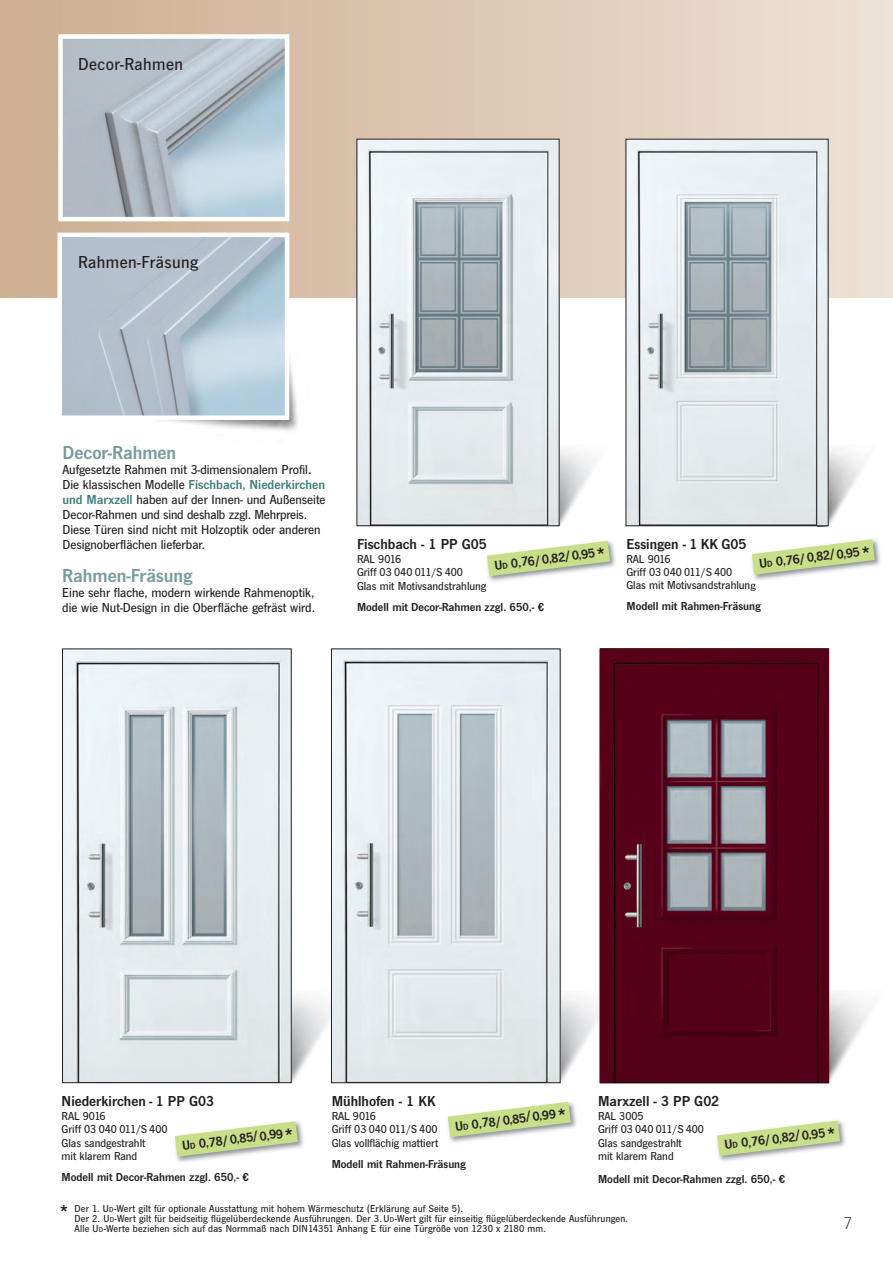
<style>
.page{position:relative;width:893px;height:1263px;background:#fff}
.page>*{position:absolute;margin:0;border:0;box-sizing:border-box;transform-origin:0 0}
.t1{font:500 24px "News Got T";color:#231f20}
.t2{font:19.5px "News Got T Dem";color:#789b9e}
.t3{font:500 18px "News Got T";letter-spacing:.025em;color:#231f20}
.t4{font:300 18px "News Got T";color:#231f20}
.t5{font:15px "News Got T Dem";color:#231f20}
.t6{font:500 13.5px/15px "News Got T";color:#231f20}
.t7{font:13.5px "News Got T Dem";color:#231f20}
.t8{font:13.5px "News Got T Dem";color:#457e7f}
.t9{font:500 12px/13.5px "News Got T";color:#231f20}
.t10{font:12px "News Got T Dem";color:#231f20}
.t11{font:500 10.5px/10.2px "News Got T";letter-spacing:.015em;color:#231f20}
.s1{font-family:"News Got T Dem";font-weight:400}
.s2{font-family:"News Got T";font-weight:500;color:#231f20}
.s3{font-family:"News Got T Dem";font-weight:400;color:#457e7f}
.s4{font-size:9px}
.s5{font-family:"News Got T";font-weight:500;font-size:24px}
.s6{font-size:7.5px}
</style>
<div class="page">
<div style="left:0;top:0;width:893px;height:297px;background:linear-gradient(to right,#ceae91,#ece0d3)"></div>
<img style="left:160px;top:359px;width:138px;height:72px">
<img style="left:62px;top:238px;width:222px;height:177px">
<div style="left:57px;top:233px;width:232px;height:187px;border:4px solid #fff"></div>
<img style="left:63px;top:39px;width:221px;height:177px">
<div style="left:58px;top:34px;width:231px;height:187px;border:4px solid #fff"></div>
<img style="left:829px;top:990px;width:40px;height:93px">
<img style="left:561px;top:991px;width:39px;height:92px">
<img style="left:292px;top:990px;width:39px;height:93px">
<img style="left:333px;top:650px;width:226px;height:431px">
<div style="left:331px;top:648px;width:230px;height:435px;border:1px solid #231f20"></div>
<img style="left:64px;top:650px;width:226px;height:431px">
<div style="left:62px;top:648px;width:230px;height:435px;border:1px solid #231f20"></div>
<img style="left:600px;top:649px;width:228px;height:433px">
<img style="left:828px;top:444px;width:36px;height:82px">
<img style="left:559px;top:445px;width:35px;height:81px">
<img style="left:359px;top:141px;width:198px;height:383px">
<img style="left:628px;top:141px;width:198px;height:383px">
<img style="left:484px;top:540px;width:132px;height:47px">
<svg style="left:487px;top:541px;width:123px;height:35px"></svg>
<img style="left:749px;top:540px;width:132px;height:47px">
<svg style="left:752px;top:539px;width:123px;height:36px"></svg>
<img style="left:174px;top:1122px;width:130px;height:40px">
<svg style="left:175px;top:1121px;width:123px;height:35px"></svg>
<img style="left:447px;top:1101px;width:130px;height:42px">
<svg style="left:448px;top:1102px;width:123px;height:35px"></svg>
<img style="left:716px;top:1120px;width:130px;height:41px">
<svg style="left:717px;top:1121px;width:123px;height:35px"></svg>
<h3 class="t3" style="left:78px;top:53px;width:106px">Decor-Rahmen</h3>
<h3 class="t3" style="left:78px;top:252px;width:121px">Rahmen-Fräsung</h3>
<h2 class="t2" style="left:62px;top:441px;width:115px">Decor-Rahmen</h2>
<p class="t6" style="left:62px;top:462px;width:250px">Aufgesetzte Rahmen mit 3-dimensionalem Profil<span class="s1">.</span></p>
<p class="t8" style="left:62px;top:476px;width:264px"><span class="s2">Die klassischen Modelle</span> Fischbach, Niederkirchen</p>
<p class="t6" style="left:62px;top:492px;width:265px"><span class="s3">und Marxzell</span> haben auf der Innen- und Außenseite Decor-Rahmen und sind deshalb zzgl. Mehrpreis.<br>Diese Türen sind nicht mit Holzoptik oder anderen Designoberflächen lieferbar.</p>
<h2 class="t2" style="left:62px;top:563px;width:132px">Rahmen-Fräsung</h2>
<p class="t6" style="left:62px;top:584px;width:254px">Eine sehr flache, modern wirkende Rahmenoptik, die wie Nut-Design in die Oberfläche gefräst wird.</p>
<h3 class="t5" style="left:626px;top:535px;width:122px">Essingen - 1 KK G05</h3>
<p class="t9" style="left:626px;top:552px;width:131px">RAL 9016<br>Griff 03 040 011/S 400<br>Glas mit Motivsandstrahlung</p>
<p class="t10" style="left:626px;top:599px;width:136px">Modell mit Rahmen-Fräsung</p>
<h3 class="t5" style="left:357px;top:535px;width:131px">Fischbach - 1 PP G05</h3>
<p class="t9" style="left:357px;top:552px;width:131px">RAL 9016<br>Griff 03 040 011/S 400<br>Glas mit Motivsandstrahlung</p>
<p class="t10" style="left:357px;top:599px;width:189px">Modell mit Decor-Rahmen zzgl. 650,- €</p>
<p class="t7" style="left:494px;top:557px;width:113px;rotate:-7deg">U<span class="s4">D</span> 0,76/0,82/0,95<span class="s5">*</span></p>
<p class="t7" style="left:758px;top:556px;width:113px;rotate:-7deg">U<span class="s4">D</span> 0,76/0,82/0,95<span class="s5">*</span></p>
<h3 class="t5" style="left:62px;top:1092px;width:154px">Niederkirchen - 1 PP G03</h3>
<p class="t9" style="left:62px;top:1109px;width:107px">RAL 9016<br>Griff 03 040 011/S 400<br>Glas sandgestrahlt<br>mit klarem Rand</p>
<p class="t10" style="left:62px;top:1170px;width:189px">Modell mit Decor-Rahmen zzgl. 650,- €</p>
<p class="t7" style="left:181px;top:1137px;width:113px;rotate:-7deg">U<span class="s4">D</span> 0,78/0,85/0,99<span class="s5">*</span></p>
<h3 class="t5" style="left:332px;top:1092px;width:106px">Mühlhofen - 1 KK</h3>
<p class="t9" style="left:332px;top:1109px;width:108px">RAL 9016<br>Griff 03 040 011/S 400<br>Glas vollflächig mattiert</p>
<p class="t10" style="left:332px;top:1156px;width:136px">Modell mit Rahmen-Fräsung</p>
<p class="t7" style="left:454px;top:1118px;width:113px;rotate:-7deg">U<span class="s4">D</span> 0,78/0,85/0,99<span class="s5">*</span></p>
<h3 class="t5" style="left:598px;top:1092px;width:123px">Marxzell - 3 PP G02</h3>
<p class="t9" style="left:598px;top:1109px;width:107px">RAL 3005<br>Griff 03 040 011/S 400<br>Glas sandgestrahlt<br>mit klarem Rand</p>
<p class="t10" style="left:598px;top:1171px;width:189px">Modell mit Decor-Rahmen zzgl. 650,- €</p>
<p class="t7" style="left:724px;top:1137px;width:113px;rotate:-7deg">U<span class="s4">D</span> 0,76/0,82/0,95<span class="s5">*</span></p>
<p class="t11" style="left:75px;top:1203px;width:555px">Der 1. U<span class="s6">D</span>-Wert gilt für optionale Ausstattung mit hohem Wärmeschutz (Erklärung auf Seite 5).<br>Der 2. U<span class="s6">D</span>-Wert gilt für beidseitig flügelüberdeckende Ausführungen. Der 3. U<span class="s6">D</span>-Wert gilt für einseitig flügelüberdeckende Ausführungen.<br>Alle U<span class="s6">D</span>-Werte beziehen sich auf das Normmaß nach DIN14351 Anhang E für eine Türgröße von 1230 x 2180 mm.</p>
<h1 class="t1" style="left:60px;top:1199px;width:10px">*</h1>
<h3 class="t4" style="left:844px;top:1212px;width:10px">7</h3>
</div>
